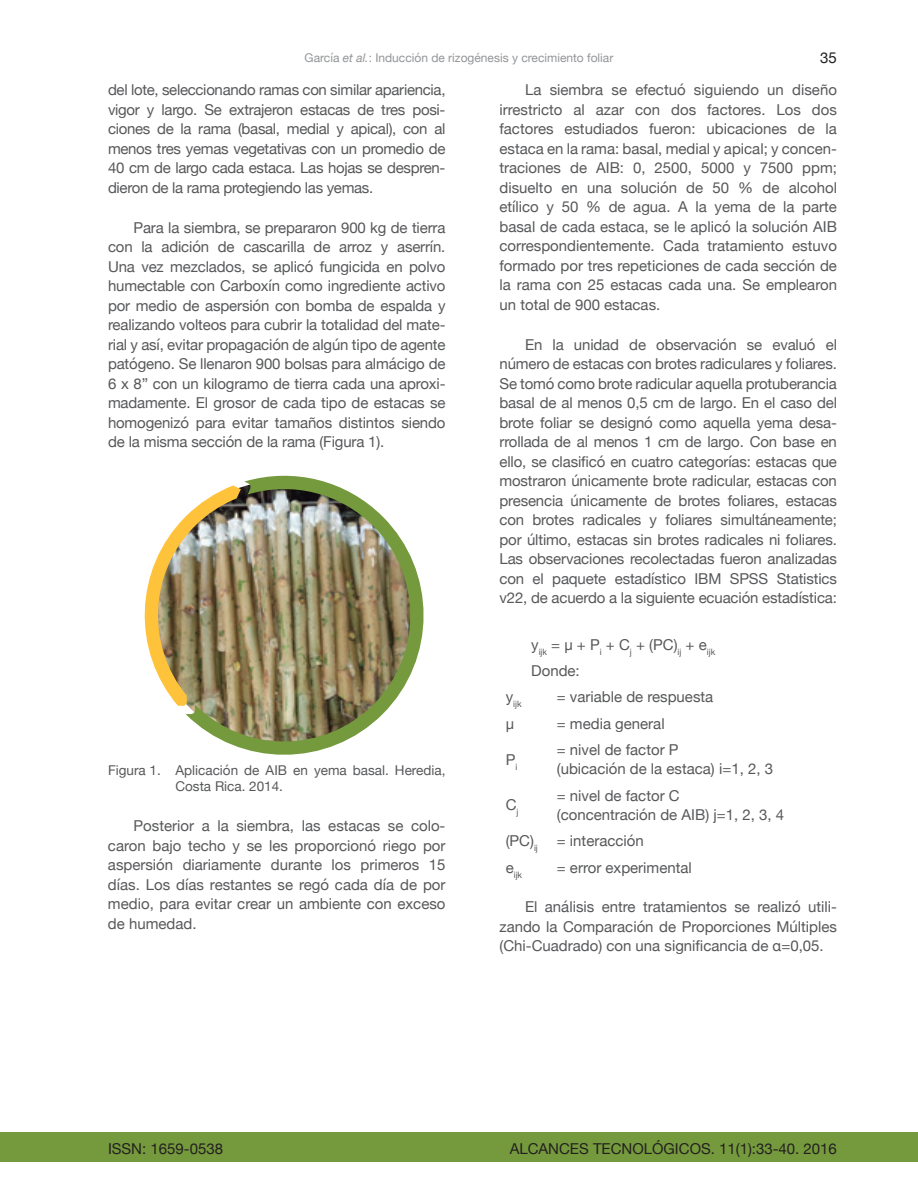
<style>
.page{position:relative;width:918px;height:1188px;background:#fff}
.page>*{position:absolute;margin:0;border:0;box-sizing:border-box;transform-origin:0 0}
.t1{font:15px/19.5px "Helvetica Neue";color:#57585a;text-align:justify}
.t2{font:15px "Helvetica Neue";color:#231f20}
.t3{font:13.5px/16.2px "Helvetica Neue";color:#57585a}
.t4{font:12px "Helvetica Neue";color:#939598}
.t5{font:8.7px "Helvetica Neue";color:#57585a}
.s1{font-style:italic}
</style>
<div class="page">
<div style="left:0;top:1132px;width:918px;height:30px;background:#759a3d"></div>
<img style="left:186px;top:475px;width:238px;height:280px">
<img style="left:144px;top:485px;width:97px;height:221px">
<p class="t4" style="left:305px;top:49px;width:310px">García <span class="s1">et al.</span>: Inducción de rizogénesis y crecimiento foliar</p>
<p class="t2" style="left:820px;top:47px;width:18px">35</p>
<p class="t1" style="left:108px;top:81px;width:339px">del lote, seleccionando ramas con similar apariencia, vigor y largo. Se extrajeron estacas de tres posi&shy;ciones de la rama (basal, medial y apical), con al menos tres yemas vegetativas con un promedio de 40 cm de largo cada estaca. Las hojas se despren&shy;dieron de la rama protegiendo las yemas.</p>
<p class="t1" style="left:108px;top:218px;width:339px;text-indent:26px">Para la siembra, se prepararon 900 kg de tierra con la adición de cascarilla de arroz y aserrín.<br>Una vez mezclados, se aplicó fungicida en polvo humectable con Carboxín como ingrediente activo por medio de aspersión con bomba de espalda y realizando volteos para cubrir la totalidad del mate&shy;rial y así, evitar propagación de algún tipo de agente patógeno. Se llenaron 900 bolsas para almácigo de 6 x 8” con un kilogramo de tierra cada una aproxi&shy;madamente. El grosor de cada tipo de estacas se homogenizó para evitar tamaños distintos siendo de la misma sección de la rama (Figura 1).</p>
<p class="t1" style="left:499px;top:81px;width:339px;text-indent:26px">La siembra se efectuó siguiendo un diseño irrestricto al azar con dos factores. Los dos factores estudiados fueron: ubicaciones de la estaca en la rama: basal, medial y apical; y concen&shy;traciones de AIB: 0, 2500, 5000 y 7500 ppm; disuelto en una solución de 50 % de alcohol etílico y 50 % de agua. A la yema de la parte basal de cada estaca, se le aplicó la solución AIB correspondientemente. Cada tratamiento estuvo formado por tres repeticiones de cada sección de la rama con 25 estacas cada una. Se emplearon un total de 900 estacas.</p>
<p class="t1" style="left:499px;top:335px;width:339px;text-indent:26px">En la unidad de observación se evaluó el número de estacas con brotes radiculares y foliares.<br>Se tomó como brote radicular aquella protuberancia basal de al menos 0,5 cm de largo. En el caso del brote foliar se designó como aquella yema desa&shy;rrollada de al menos 1 cm de largo. Con base en ello, se clasificó en cuatro categorías: estacas que mostraron únicamente brote radicular, estacas con presencia únicamente de brotes foliares, estacas con brotes radicales y foliares simultáneamente; por último, estacas sin brotes radicales ni foliares.<br>Las observaciones recolectadas fueron analizadas con el paquete estadístico IBM SPSS Statistics v22, de acuerdo a la siguiente ecuación estadística:</p>
<p class="t1" style="left:531px;top:632px;width:186px;line-height:26.2px">y<sub>ijk</sub> = μ + P<sub>i</sub> + C<sub>j</sub> + (PC)<sub>ij</sub> + e<sub>ijk<br></sub>Donde:</p>
<p class="t5" style="left:506px;top:698px;width:17px"><sup>y</sup>ijk</p>
<p class="t1" style="left:557px;top:688px;width:158px">= variable de respuesta</p>
<p class="t1" style="left:506px;top:714px;width:10px">μ</p>
<p class="t1" style="left:557px;top:714px;width:109px">= media general</p>
<p class="t1" style="left:506px;top:750px;width:13px">P<sub>i</sub></p>
<p class="t1" style="left:557px;top:741px;width:218px">= nivel de factor P<br>(ubicación de la estaca) i=1, 2, 3</p>
<p class="t1" style="left:506px;top:796px;width:14px">C<sub>j</sub></p>
<p class="t1" style="left:557px;top:786px;width:229px">= nivel de factor C<br>(concentración de AIB) j=1, 2, 3, 4</p>
<p class="t1" style="left:506px;top:832px;width:34px">(PC)<sub>ij</sub></p>
<p class="t1" style="left:557px;top:832px;width:89px">= interacción</p>
<p class="t5" style="left:506px;top:868px;width:18px"><sup>e</sup>ijk</p>
<p class="t1" style="left:557px;top:858px;width:137px">= error experimental</p>
<p class="t1" style="left:499px;top:898px;width:339px;text-indent:26px">El análisis entre tratamientos se realizó utili&shy;zando la Comparación de Proporciones Múltiples (Chi-Cuadrado) con una significancia de α=0,05.</p>
<p class="t3" style="left:176px;top:763px;width:271px;text-indent:-68px">Figura 1. Aplicación de AIB en yema basal. Heredia,<br>Costa Rica. 2014.</p>
<p class="t1" style="left:108px;top:817px;width:339px;text-indent:26px">Posterior a la siembra, las estacas se colo&shy;caron bajo techo y se les proporcionó riego por aspersión diariamente durante los primeros 15 días. Los días restantes se regó cada día de por medio, para evitar crear un ambiente con exceso de humedad.</p>
<p class="t2" style="left:108px;top:1137px;width:117px">ISSN: 1659-0538</p>
<p class="t2" style="left:510px;top:1137px;width:329px">ALCANCES TECNOLÓGICOS. 11(1):33-40. 2016</p>
</div>
